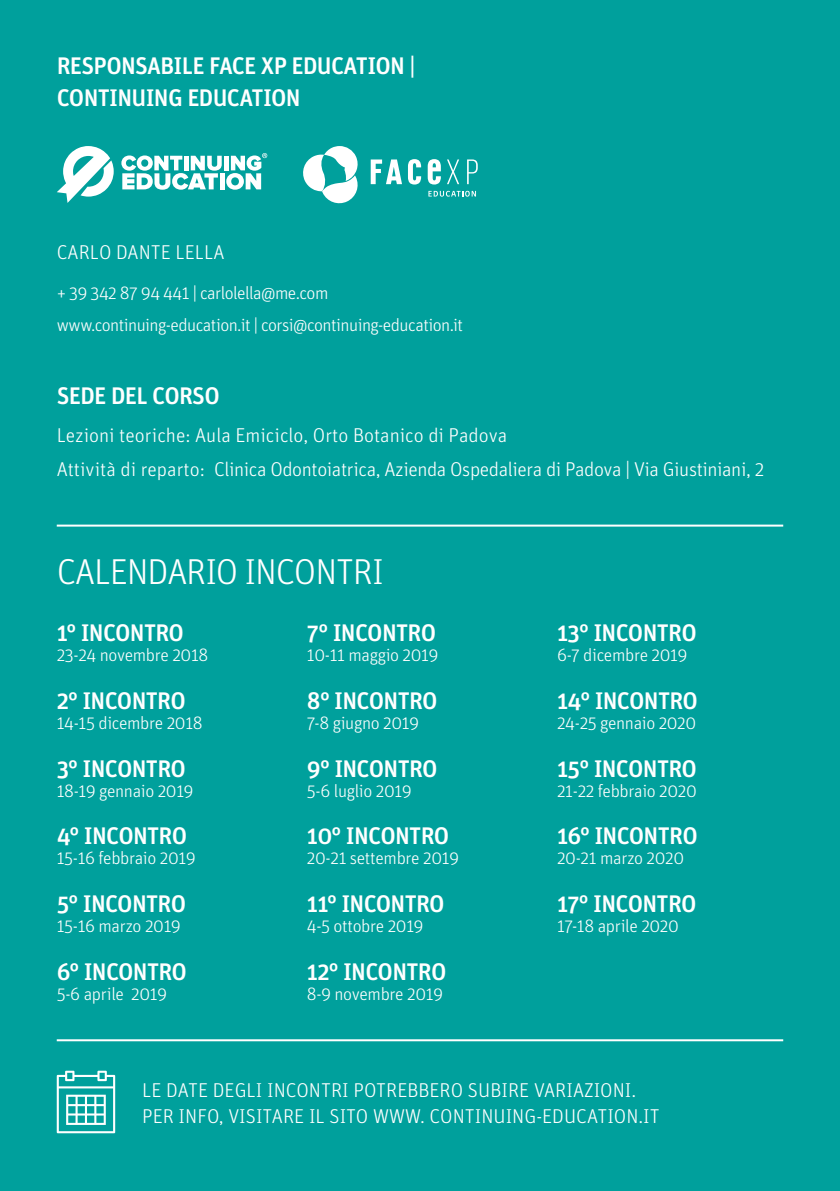
<style>
.page{position:relative;width:840px;height:1191px;background:#fff}
.page>*{position:absolute;margin:0;border:0;box-sizing:border-box;transform-origin:0 0}
.t1{font:300 36px "Unit";letter-spacing:-.03em;color:#fff}
.t2{font:500 24px/31.8px "Unit";letter-spacing:-.03em;color:#fff}
.t3{font:300 20px/34px "Unit";color:#fff}
.t4{font:300 18px/31.6px "Unit";letter-spacing:-.02em;color:#fff}
</style>
<div class="page">
<div style="left:0;top:0;width:839px;height:1191px;background:#00a09c"></div>
<svg style="left:57px;top:1070px;width:58px;height:63px"></svg>
<hr style="left:57px;top:524px;width:725px;height:2px;background:#fff">
<hr style="left:57px;top:1039px;width:725px;height:2px;background:#fff">
<svg style="left:303px;top:146px;width:55px;height:58px"></svg>
<svg style="left:370px;top:159px;width:32px;height:25px"></svg>
<svg style="left:408px;top:159px;width:13px;height:25px"></svg>
<svg style="left:447px;top:159px;width:12px;height:25px"></svg>
<svg style="left:467px;top:159px;width:10px;height:25px"></svg>
<svg style="left:427px;top:159px;width:13px;height:25px"></svg>
<svg style="left:428px;top:191px;width:48px;height:6px"></svg>
<svg style="left:57px;top:146px;width:57px;height:57px"></svg>
<svg style="left:121px;top:153px;width:146px;height:37px"></svg>
<h2 class="t2" style="left:57px;top:50px;width:360px">RESPONSABILE FACE XP EDUCATION |<br>CONTINUING EDUCATION</h2>
<p class="t3" style="left:57px;top:235px;width:169px">CARLO DANTE LELLA</p>
<p class="t4" style="left:57px;top:277px;width:407px">+ 39 342 87 94 441 | carlolella@me.com www.continuing-education.it | corsi@continuing-education.it</p>
<h2 class="t2" style="left:57px;top:379px;width:165px">SEDE DEL CORSO</h2>
<p class="t3" style="left:57px;top:418px;width:708px">Lezioni teoriche: Aula Emiciclo, Orto Botanico di Padova<br>Attività di reparto: Clinica Odontoiatrica, Azienda Ospedaliera di Padova | Via Giustiniani, 2</p>
<h1 class="t1" style="left:57px;top:551px;width:328px">CALENDARIO INCONTRI</h1>
<h2 class="t2" style="left:57px;top:616px;width:129px">1° INCONTRO</h2>
<p class="t4" style="left:57px;top:639px;width:153px">23-24 novembre 2018</p>
<h2 class="t2" style="left:57px;top:684px;width:130px">2° INCONTRO</h2>
<p class="t4" style="left:57px;top:707px;width:147px">14-15 dicembre 2018</p>
<h2 class="t2" style="left:57px;top:752px;width:131px">3° INCONTRO</h2>
<p class="t4" style="left:57px;top:774px;width:138px">18-19 gennaio 2019</p>
<h2 class="t2" style="left:57px;top:819px;width:132px">4° INCONTRO</h2>
<p class="t4" style="left:57px;top:842px;width:140px">15-16 febbraio 2019</p>
<h2 class="t2" style="left:57px;top:887px;width:131px">5° INCONTRO</h2>
<p class="t4" style="left:57px;top:910px;width:126px">15-16 marzo 2019</p>
<h2 class="t2" style="left:57px;top:955px;width:132px">6° INCONTRO</h2>
<p class="t4" style="left:57px;top:977px;width:112px">5-6 aprile 2019</p>
<h2 class="t2" style="left:307px;top:616px;width:131px">7° INCONTRO</h2>
<p class="t4" style="left:307px;top:639px;width:133px">10-11 maggio 2019</p>
<h2 class="t2" style="left:307px;top:684px;width:132px">8° INCONTRO</h2>
<p class="t4" style="left:307px;top:707px;width:114px">7-8 giugno 2019</p>
<h2 class="t2" style="left:307px;top:752px;width:132px">9° INCONTRO</h2>
<p class="t4" style="left:307px;top:774px;width:106px">5-6 luglio 2019</p>
<h2 class="t2" style="left:307px;top:819px;width:144px">10° INCONTRO</h2>
<p class="t4" style="left:307px;top:842px;width:153px">20-21 settembre 2019</p>
<h2 class="t2" style="left:307px;top:887px;width:139px">11° INCONTRO</h2>
<p class="t4" style="left:307px;top:910px;width:118px">4-5 ottobre 2019</p>
<h2 class="t2" style="left:307px;top:955px;width:141px">12° INCONTRO</h2>
<p class="t4" style="left:307px;top:977px;width:137px">8-9 novembre 2019</p>
<h2 class="t2" style="left:556px;top:616px;width:141px">13° INCONTRO</h2>
<p class="t4" style="left:556px;top:639px;width:132px">6-7 dicembre 2019</p>
<h2 class="t2" style="left:556px;top:684px;width:142px">14° INCONTRO</h2>
<p class="t4" style="left:556px;top:707px;width:141px">24-25 gennaio 2020</p>
<h2 class="t2" style="left:556px;top:752px;width:141px">15° INCONTRO</h2>
<p class="t4" style="left:556px;top:774px;width:141px">21-22 febbraio 2020</p>
<h2 class="t2" style="left:556px;top:819px;width:142px">16° INCONTRO</h2>
<p class="t4" style="left:556px;top:842px;width:128px">20-21 marzo 2020</p>
<h2 class="t2" style="left:556px;top:887px;width:141px">17° INCONTRO</h2>
<p class="t4" style="left:556px;top:910px;width:123px">17-18 aprile 2020</p>
<p class="t3" style="left:142px;top:1076px;width:519px;line-height:26px">LE DATE DEGLI INCONTRI POTREBBERO SUBIRE VARIAZIONI.<br>PER INFO, VISITARE IL SITO WWW. CONTINUING-EDUCATION.IT</p>
</div>
